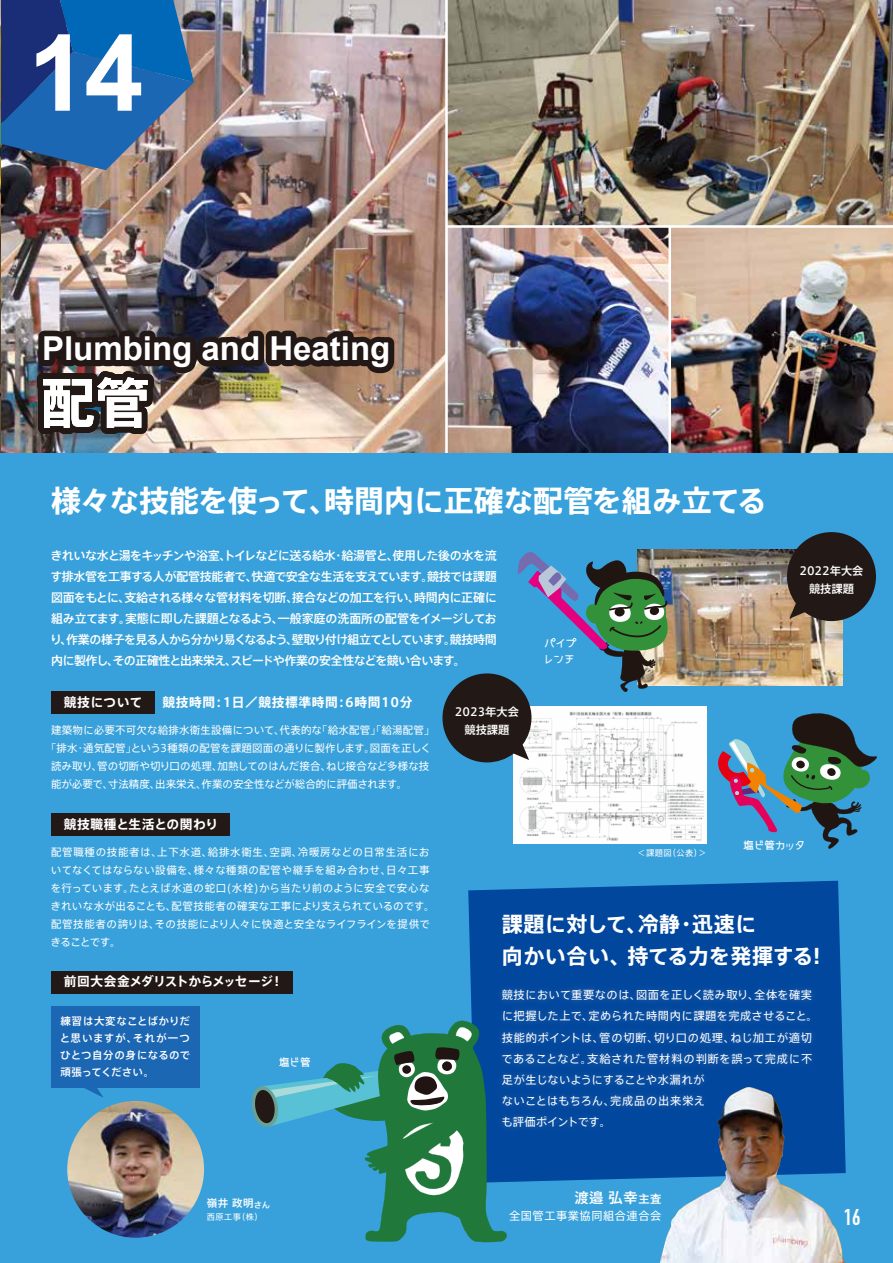
<style>
.page{position:relative;width:893px;height:1263px;background:#38a1db}
.page>*{position:absolute;margin:0;border:0;box-sizing:border-box;transform-origin:0 0}
.t1{font:700 133.05px "DIN Condensed";color:#fff}
.t2{font:700 106.35px "Arial";color:#fff}
.t3{font:700 54px "Axis Std";color:#fff}
.t4{font:700 33px "Arial";color:#fff}
.t5{font:700 30px "Axis Std";letter-spacing:-.01em;color:#fff}
.t6{font:700 22.5px "DIN Condensed";color:#fff}
.t7{font:700 21px/31.5px "Axis Std";letter-spacing:.02em;color:#fff}
.t8{font:500 14.25px "Axis Std";color:#fff}
.t9{font:700 12.75px "Axis Std";letter-spacing:.045em;color:#fff}
.t10{font:700 12.75px "Axis Std";letter-spacing:-.035em;color:#fff}
.t11{font:500 12px/21px "Axis Std";letter-spacing:-.045em;color:#fff;text-align:justify}
.t12{font:11.25px/21px "Axis Std";letter-spacing:.04em;color:#fff}
.t13{font:500 11.25px/18px "Axis Std";color:#fff;text-align:center}
.t14{font:10.5px/18px "Axis Std";letter-spacing:.04em;color:#fff}
.t15{font:10.5px "Axis Std";letter-spacing:.01em;color:#fff}
.t16{font:500 10.5px/17.2px "Axis Std";letter-spacing:.045em;color:#fff;text-align:justify}
.t17{font:10.5px/16.5px "JK Gothic M";color:#fff}
.t18{font:8.25px "Axis Std";letter-spacing:.045em;color:#fff}
.s1{font-size:8.25px}
.s2{font-size:11.25px}
</style>
<div class="page">
<img style="left:514px;top:707px;width:192px;height:136px">
<svg style="left:468px;top:881px;width:378px;height:301px;background:#044da1"></svg>
<img style="left:492px;top:980px;width:330px;height:178px">
<div style="left:51px;top:1006px;width:148px;height:81px;background:#1b67b3"></div>
<svg style="left:83px;top:1087px;width:21px;height:11px"></svg>
<img style="left:67px;top:1101px;width:137px;height:137px;border-radius:68px">
<div style="left:51px;top:691px;width:104px;height:23px;background:#221815"></div>
<div style="left:51px;top:813px;width:179px;height:23px;background:#221815"></div>
<div style="left:51px;top:971px;width:242px;height:22px;background:#221815"></div>
<img style="left:675px;top:549px;width:167px;height:136px">
<svg style="left:787px;top:532px;width:89px;height:89px;background:#2c3237"></svg>
<svg style="left:718px;top:713px;width:159px;height:136px"></svg>
<svg style="left:252px;top:1017px;width:255px;height:226px"></svg>
<svg style="left:442px;top:549px;width:233px;height:213px"></svg>
<img style="left:1px;top:0;width:892px;height:453px">
<img style="left:448px;top:0;width:445px;height:225px">
<hr style="left:445px;top:0;width:3px;height:453px;background:#fff">
<hr style="left:446px;top:225px;width:447px;height:3px;background:#fff">
<hr style="left:668px;top:226px;width:3px;height:227px;background:#fff">
<img style="left:31px;top:316px;width:373px;height:124px">
<svg style="left:1px;top:0;width:193px;height:170px;background:#2a609e"></svg>
<img style="left:660px;top:1087px;width:185px;height:176px">
<img style="left:0;top:0;width:1px;height:226px">
<img style="left:0;top:226px;width:1px;height:227px">
<h1 class="t1" style="left:30px;top:-11px;width:100px">14</h1>
<h2 class="t2" style="left:28px;top:3px;width:117px">14</h2>
<h3 class="t4" style="left:42px;top:327px;width:350px">Plumbing and Heating</h3>
<h3 class="t3" style="left:41px;top:361px;width:109px">配管</h3>
<h3 class="t5" style="left:51px;top:478px;width:718px">様々な技能を使って、時間内に正確な配管を組み立てる</h3>
<p class="t11" style="left:50px;top:544px;width:448px">きれいな水と湯をキッチンや浴室、トイレなどに送る給水・給湯管と、使用した後の水を流す排水管を工事する人が配管技能者で、快適で安全な生活を支えています。競技では課題図面をもとに、支給される様々な管材料を切断、接合などの加工を行い、時間内に正確に組み立てます。実態に即した課題となるよう、一般家庭の洗面所の配管をイメージしており、作業の様子を見る人から分かり易くなるよう、壁取り付け組立てとしています。競技時間内に製作し、その正確性と出来栄え、スピードや作業の安全性などを競い合います。</p>
<p class="t17" style="left:544px;top:634px;width:34px">パイプレンチ</p>
<p class="t13" style="left:799px;top:561px;width:66px">2022年大会競技課題</p>
<p class="t9" style="left:64px;top:693px;width:80px">競技について</p>
<p class="t9" style="left:163px;top:693px;width:251px">競技時間：1日／競技標準時間：6時間10分</p>
<p class="t15" style="left:51px;top:722px;width:385px">建築物に必要不可欠な給排水衛生設備について、代表的な「給水配管」「給湯配管」</p>
<p class="t15" style="left:46px;top:740px;width:387px">「排水・通気配管」という3種類の配管を課題図面の通りに製作します。図面を正しく</p>
<p class="t15" style="left:51px;top:758px;width:380px">読み取り、管の切断や切り口の処理、加熱してのはんだ接合、ねじ接合など多様な技</p>
<p class="t15" style="left:51px;top:776px;width:358px">能が必要で、寸法精度、出来栄え、作業の安全性などが総合的に評価されます。</p>
<p class="t9" style="left:64px;top:814px;width:156px">競技職種と生活との関わり</p>
<p class="t14" style="left:51px;top:842px;width:386px">配管職種の技能者は、上下水道、給排水衛生、空調、冷暖房などの日常生活においてなくてはならない設備を、様々な種類の配管や継手を組み合わせ、日々工事を行っています。たとえば水道の蛇口(水栓)から当たり前のように安全で安心なきれいな水が出ることも、配管技能者の確実な工事により支えられているのです。配管技能者の誇りは、その技能により人々に快適と安全なライフラインを提供できることです。</p>
<p class="t10" style="left:64px;top:972px;width:221px">前回大会金メダリストからメッセージ！</p>
<p class="t16" style="left:60px;top:1011px;width:132px">練習は大変なことばかりだと思いますが、それが一つひとつ自分の身になるので頑張ってください。</p>
<p class="t17" style="left:279px;top:1054px;width:33px">塩ビ管</p>
<p class="t16" style="left:207px;top:1194px;width:65px">嶺井 政明<span class="s1">さん</span></p>
<p class="t18" style="left:207px;top:1210px;width:57px">西原工事（株）</p>
<p class="t13" style="left:455px;top:702px;width:66px">2023年大会競技課題</p>
<p class="t18" style="left:638px;top:846px;width:70px">＜課題図（公表）＞</p>
<p class="t17" style="left:743px;top:836px;width:63px">塩ビ管カッタ</p>
<h3 class="t7" style="left:502px;top:907px;width:320px">課題に対して、冷静・迅速に<br>向かい合い、持てる力を発揮する!</h3>
<p class="t12" style="left:501px;top:984px;width:318px">競技において重要なのは、図面を正しく読み取り、全体を確実に把握した上で、定められた時間内に課題を完成させること。技能的ポイントは、管の切断、切り口の処理、ねじ加工が適切であることなど。支給された管材料の判断を誤って完成に不足が生じないようにすることや水漏れが<br>ないことはもちろん、完成品の出来栄え<br>も評価ポイントです。</p>
<p class="t8" style="left:574px;top:1186px;width:89px">渡邉 弘幸<span class="s2">主査</span></p>
<p class="t12" style="left:509px;top:1204px;width:154px">全国管工事業協同組合連合会</p>
<h3 class="t6" style="left:844px;top:1202px;width:18px">16</h3>
</div>
